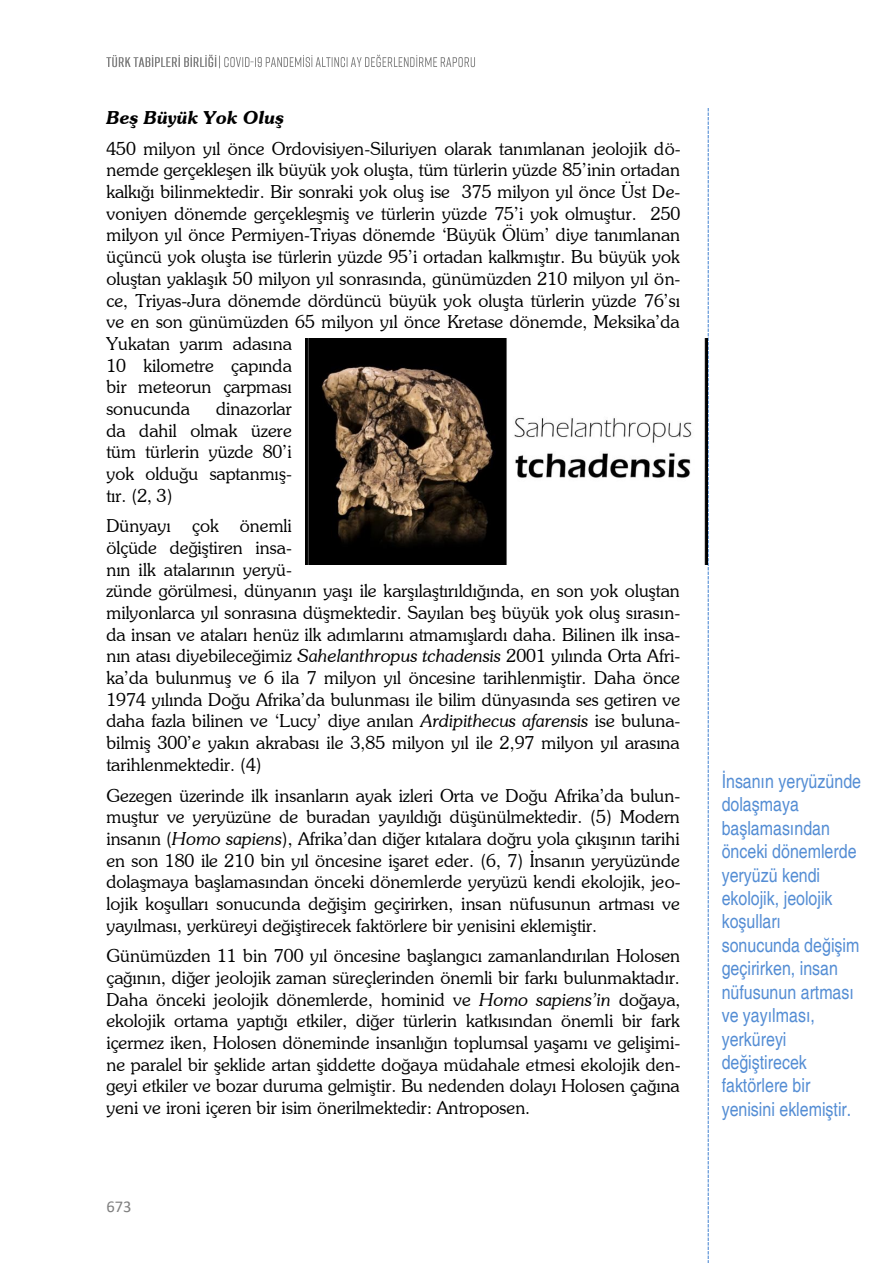
<style>
.page{position:relative;width:893px;height:1263px;background:#fff}
.page>*{position:absolute;margin:0;border:0;box-sizing:border-box;transform-origin:0 0}
.t1{font:19.5px/23.4px "Helvetica Narrow";color:#548dd4}
.t2{font:18px/21.6px "Souvenir Lt BT";color:#000;text-align:justify}
.t3{font:italic 700 18px "Souvenir Lt BT";color:#000}
.t4{font:16.5px "Calibri";color:#808080}
.s1{font-style:italic}
</style>
<div class="page">
<svg style="left:708px;top:108px;width:1px;height:1155px"></svg>
<img style="left:106px;top:54px;width:111px;height:14px">
<img style="left:219px;top:54px;width:256px;height:15px">
<img style="left:250px;top:54px;width:8px;height:15px">
<img style="left:305px;top:339px;width:403px;height:225px">
<h1 class="t3" style="left:106px;top:106px;width:179px">Beş Büyük Yok Oluş</h1>
<p class="t2" style="left:106px;top:137px;width:576px;text-align:left">450 milyon yıl önce Ordovisiyen-Siluriyen olarak tanımlanan jeolojik dö&shy;nemde gerçekleşen ilk büyük yok oluşta, tüm türlerin yüzde 85’inin ortadan kalkığı bilinmektedir. Bir sonraki yok oluş ise 375 milyon yıl önce Üst De&shy;voniyen dönemde gerçekleşmiş ve türlerin yüzde 75’i yok olmuştur. 250 milyon yıl önce Permiyen-Triyas dönemde ‘Büyük Ölüm’ diye tanımlanan üçüncü yok oluşta ise türlerin yüzde 95’i ortadan kalkmıştır. Bu büyük yok oluştan yaklaşık 50 milyon yıl sonrasında, günümüzden 210 milyon yıl ön&shy;ce, Triyas-Jura dönemde dördüncü büyük yok oluşta türlerin yüzde 76’sı ve en son günümüzden 65 milyon yıl önce Kretase dönemde, Meksika’da Yukatan yarım adasına<br>10 kilometre çapında<br>bir meteorun çarpması<br>sonucunda</p>
<p class="t2" style="left:106px;top:398px;width:187px;text-indent:110px">dinazorlar da dahil olmak üzere tüm türlerin yüzde 80’i yok olduğu saptanmış&shy;tır. (2, 3)</p>
<p class="t2" style="left:106px;top:515px;width:576px;text-align:left">Dünyayı çok önemli<br>ölçüde değiştiren insa-<br>nın ilk atalarının yeryü-<br>zünde görülmesi, dünyanın yaşı ile karşılaştırıldığında, en son yok oluştan milyonlarca yıl sonrasına düşmektedir. Sayılan beş büyük yok oluş sırasın&shy;da insan ve ataları henüz ilk adımlarını atmamışlardı daha. Bilinen ilk insa&shy;nın atası diyebileceğimiz <span class="s1">Sahelanthropus tchadensis</span> 2001 yılında Orta Afri&shy;ka’da bulunmuş ve 6 ila 7 milyon yıl öncesine tarihlenmiştir. Daha önce 1974 yılında Doğu Afrika’da bulunması ile bilim dünyasında ses getiren ve daha fazla bilinen ve ‘Lucy’ diye anılan <span class="s1">Ardipithecus afarensis</span> ise buluna&shy;bilmiş 300’e yakın akrabası ile 3,85 milyon yıl ile 2,97 milyon yıl arasına tarihlenmektedir. (4)</p>
<p class="t2" style="left:106px;top:784px;width:576px">Gezegen üzerinde ilk insanların ayak izleri Orta ve Doğu Afrika’da bulun&shy;muştur ve yeryüzüne de buradan yayıldığı düşünülmektedir. (5) Modern insanın (<span class="s1">Homo sapiens</span>), Afrika’dan diğer kıtalara doğru yola çıkışının tarihi en son 180 ile 210 bin yıl öncesine işaret eder. (6, 7) İnsanın yeryüzünde dolaşmaya başlamasından önceki dönemlerde yeryüzü kendi ekolojik, jeo&shy;lojik koşulları sonucunda değişim geçirirken, insan nüfusunun artması ve yayılması, yerküreyi değiştirecek faktörlere bir yenisini eklemiştir.</p>
<p class="t2" style="left:106px;top:945px;width:576px">Günümüzden 11 bin 700 yıl öncesine başlangıcı zamanlandırılan Holosen çağının, diğer jeolojik zaman süreçlerinden önemli bir farkı bulunmaktadır.<br>Daha önceki jeolojik dönemlerde, hominid ve <span class="s1">Homo sapiens’in</span> doğaya, ekolojik ortama yaptığı etkiler, diğer türlerin katkısından önemli bir fark içermez iken, Holosen döneminde insanlığın toplumsal yaşamı ve gelişimi&shy;ne paralel bir şeklide artan şiddette doğaya müdahale etmesi ekolojik den&shy;geyi etkiler ve bozar duruma gelmiştir. Bu nedenden dolayı Holosen çağına yeni ve ironi içeren bir isim önerilmektedir: Antroposen.</p>
<p class="t4" style="left:106px;top:1200px;width:27px">673</p>
<p class="t1" style="left:722px;top:769px;width:141px">İnsanın yeryüzünde dolaşmaya başlamasından önceki dönemlerde yeryüzü kendi ekolojik, jeolojik koşulları sonucunda değişim geçirirken, insan nüfusunun artması ve yayılması, yerküreyi değiştirecek faktörlere bir yenisini eklemiştir.</p>
</div>
